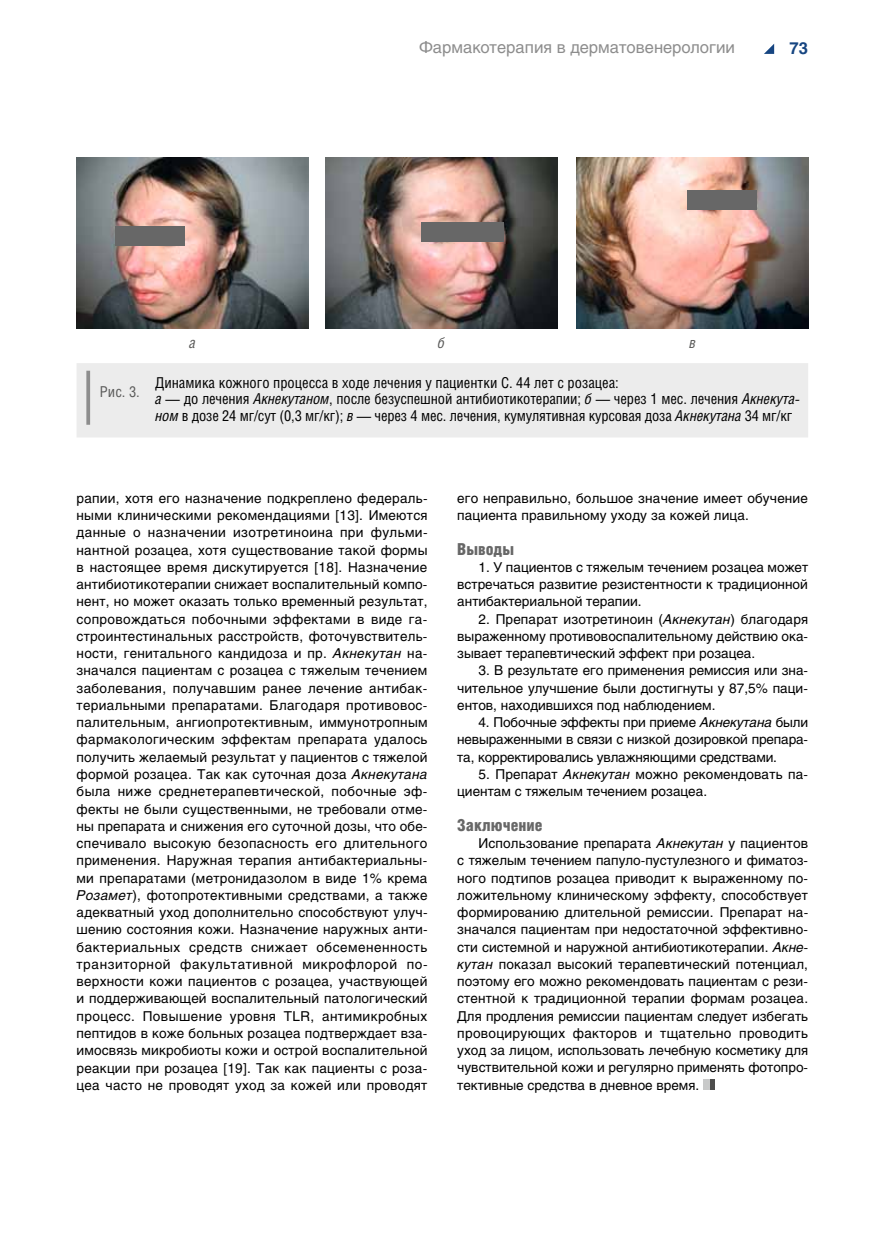
<style>
.page{position:relative;width:872px;height:1234px;background:#fff}
.page>*{position:absolute;margin:0;border:0;box-sizing:border-box;transform-origin:0 0}
.t1{font:16.5px "Helios";color:#8d8d8d}
.t2{font:900 16.5px "Helios Cond";color:#676767}
.t3{font:700 16.5px "Helios";color:#164581}
.t4{font:15px/16.5px "Helios Cond";letter-spacing:-.01em;color:#000}
.t5{font:15px "Helios Cond";color:#5a5a59}
.t6{font:italic 15px "Helios Cond";color:#5a5a59}
.t7{font:13.5px/17.2px "Helios";color:#000;text-align:justify}
.s1{font-style:italic}
</style>
<div class="page">
<svg style="left:764px;top:44px;width:10px;height:10px"></svg>
<img style="left:77px;top:157px;width:231px;height:171px">
<div style="left:115px;top:226px;width:70px;height:19px;background:#676767"></div>
<img style="left:325px;top:157px;width:232px;height:171px">
<div style="left:421px;top:222px;width:83px;height:19px;background:#676767"></div>
<img style="left:576px;top:157px;width:232px;height:171px">
<div style="left:687px;top:190px;width:70px;height:19px;background:#676767"></div>
<div style="left:77px;top:363px;width:731px;height:74px;background:#ececec"></div>
<svg style="left:86px;top:370px;width:4px;height:54px"></svg>
<div style="left:703px;top:1078px;width:10px;height:11px;background:#c8c9c9"></div>
<hr style="left:710px;top:1078px;width:4px;height:11px;background:#4d4d4c">
<p class="t1" style="left:419px;top:37px;width:317px">Фармакотерапия в дерматовенерологии</p>
<p class="t3" style="left:789px;top:37px;width:20px">73</p>
<p class="t6" style="left:189px;top:333px;width:8px">а</p>
<p class="t6" style="left:438px;top:333px;width:9px">б</p>
<p class="t6" style="left:689px;top:333px;width:8px">в</p>
<p class="t5" style="left:100px;top:383px;width:42px">Рис. 3.</p>
<p class="t4" style="left:155px;top:374px;width:646px">Динамика кожного процесса в ходе лечения у пациентки С. 44 лет с розацеа:<br><span class="s1">а</span> — до лечения <span class="s1">Акнекутаном</span>, после безуспешной антибиотикотерапии; <span class="s1">б</span> — через 1 мес. лечения <span class="s1">Акнекута&shy;ном</span> в дозе 24 мг/сут (0,3 мг/кг); <span class="s1">в</span> — через 4 мес. лечения, кумулятивная курсовая доза <span class="s1">Акнекутана</span> 34 мг/кг</p>
<p class="t7" style="left:77px;top:489px;width:353px">рапии, хотя его назначение подкреплено федераль&shy;ными клиническими рекомендациями [13]. Имеются данные о назначении изотретиноина при фульми&shy;нантной розацеа, хотя существование такой формы в настоящее время дискутируется [18]. Назначение антибиотикотерапии снижает воспалительный компо&shy;нент, но может оказать только временный результат, сопровождаться побочными эффектами в виде га&shy;строинтестинальных расстройств, фоточувствитель&shy;ности, генитального кандидоза и пр. <span class="s1">Акнекутан</span> на&shy;значался пациентам с розацеа с тяжелым течением заболевания, получавшим ранее лечение антибак&shy;териальными препаратами. Благодаря противовос&shy;палительным, ангиопротективным, иммунотропным фармакологическим эффектам препарата удалось получить желаемый результат у пациентов с тяжелой формой розацеа. Так как суточная доза <span class="s1">Акнекутана </span>была ниже среднетерапевтической, побочные эф&shy;фекты не были существенными, не требовали отме&shy;ны препарата и снижения его суточной дозы, что обе&shy;спечивало высокую безопасность его длительного применения. Наружная терапия антибактериальны&shy;ми препаратами (метронидазолом в виде 1% крема <span class="s1">Розамет</span>), фотопротективными средствами, а также адекватный уход дополнительно способствуют улуч&shy;шению состояния кожи. Назначение наружных анти&shy;бактериальных средств снижает обсемененность транзиторной факультативной микрофлорой по&shy;верхности кожи пациентов с розацеа, участвующей и поддерживающей воспалительный патологический процесс. Повышение уровня TLR, антимикробных пептидов в коже больных розацеа подтверждает вза&shy;имосвязь микробиоты кожи и острой воспалительной реакции при розацеа [19]. Так как пациенты с роза&shy;цеа часто не проводят уход за кожей или проводят</p>
<p class="t7" style="left:457px;top:489px;width:352px">его неправильно, большое значение имеет обучение пациента правильному уходу за кожей лица.</p>
<p class="t2" style="left:457px;top:538px;width:58px">Выводы</p>
<p class="t7" style="left:457px;top:558px;width:352px;text-indent:21px">1. У пациентов с тяжелым течением розацеа может встречаться развитие резистентности к традиционной антибактериальной терапии.</p>
<p class="t7" style="left:457px;top:609px;width:352px;text-indent:21px">2. Препарат изотретиноин (<span class="s1">Акнекутан</span>) благодаря выраженному противовоспалительному действию ока&shy;зывает терапевтический эффект при розацеа.</p>
<p class="t7" style="left:457px;top:661px;width:352px;text-indent:21px">3. В результате его применения ремиссия или зна&shy;чительное улучшение были достигнуты у 87,5% паци&shy;ентов, находившихся под наблюдением.</p>
<p class="t7" style="left:457px;top:713px;width:352px;text-indent:21px">4. Побочные эффекты при приеме <span class="s1">Акнекутана</span> были невыраженными в связи с низкой дозировкой препара&shy;та, корректировались увлажняющими средствами.</p>
<p class="t7" style="left:457px;top:765px;width:352px;text-indent:21px">5. Препарат <span class="s1">Акнекутан</span> можно рекомендовать па&shy;циентам с тяжелым течением розацеа.</p>
<p class="t2" style="left:457px;top:814px;width:87px">Заключение</p>
<p class="t7" style="left:457px;top:834px;width:352px;text-indent:21px">Использование препарата <span class="s1">Акнекутан</span> у пациентов с тяжелым течением папуло-пустулезного и фиматоз&shy;ного подтипов розацеа приводит к выраженному по&shy;ложительному клиническому эффекту, способствует формированию длительной ремиссии. Препарат на&shy;значался пациентам при недостаточной эффективно&shy;сти системной и наружной антибиотикотерапии. <span class="s1">Акне&shy;кутан</span> показал высокий терапевтический потенциал, поэтому его можно рекомендовать пациентам с рези&shy;стентной к традиционной терапии формам розацеа.<br>Для продления ремиссии пациентам следует избегать провоцирующих факторов и тщательно проводить уход за лицом, использовать лечебную косметику для чувствительной кожи и регулярно применять фотопро&shy;тективные средства в дневное время.</p>
</div>
